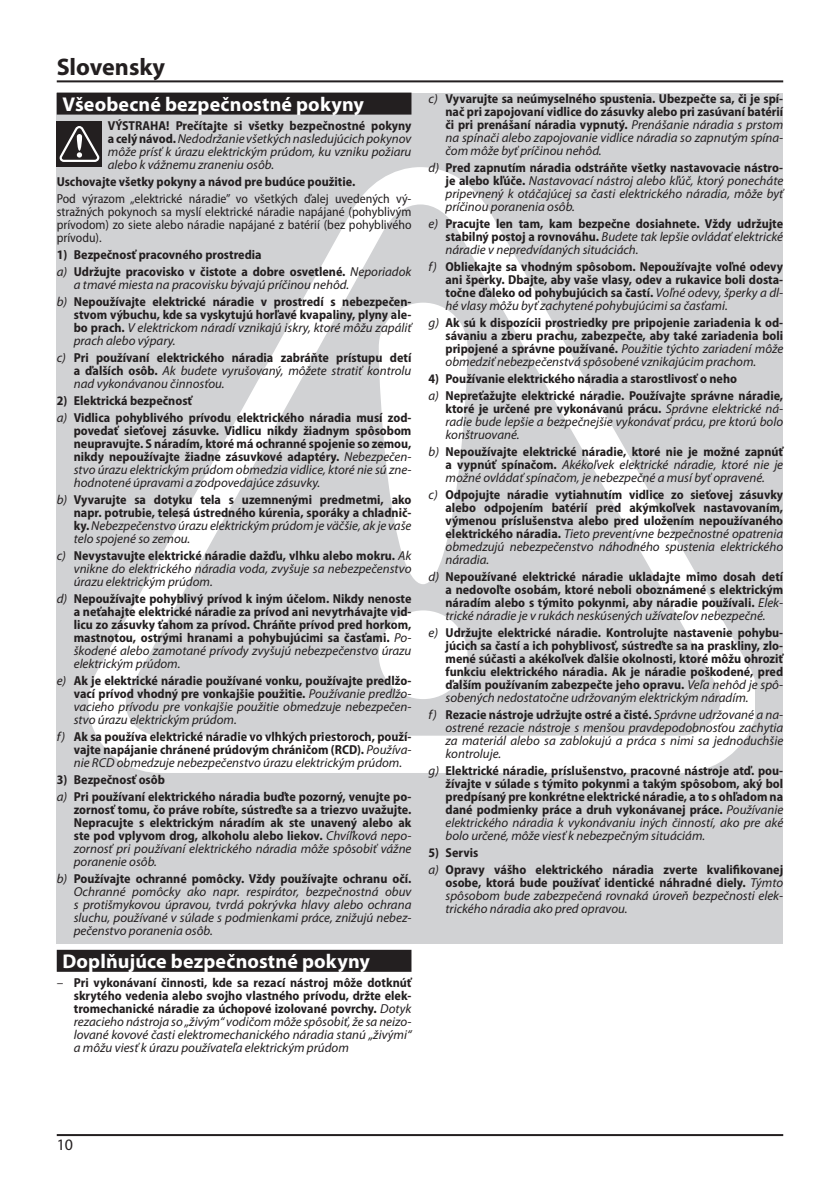
<style>
.page{position:relative;width:840px;height:1191px;background:#fff}
.page>*{position:absolute;margin:0;border:0;box-sizing:border-box;transform-origin:0 0}
.t1{font:700 24px "Myriad Pro";color:#231f20}
.t2{font:700 20px "Myriad Pro";letter-spacing:.01em;color:#fff}
.t3{font:16px "Myriad Pro";color:#231f20}
.t4{font:700 semi-condensed 13px/13px "Myriad Pro";color:#231f20;text-align:justify}
.t5{font:italic 13px/13px "Myriad Pro";color:#231f20;text-align:justify}
.t6{font:semi-condensed 13px/13px "Myriad Pro";color:#231f20;text-align:justify}
.s1{font-weight:700;font-style:normal;font-stretch:semi-condensed}
.s2{font-weight:400;font-style:italic;font-stretch:normal}
</style>
<div class="page">
<hr style="left:57px;top:80px;width:725px;height:2px;background:#231f20">
<hr style="left:57px;top:1134px;width:725px;height:2px;background:#231f20">
<div style="left:57px;top:94px;width:725px;height:849px;background:#d1d2d4"></div>
<svg style="left:88px;top:167px;width:666px;height:606px"></svg>
<div style="left:57px;top:93px;width:354px;height:22px;background:#231f20"></div>
<div style="left:57px;top:121px;width:45px;height:46px;background:#231f20"></div>
<svg style="left:59px;top:126px;width:40px;height:36px"></svg>
<div style="left:57px;top:949px;width:354px;height:22px;background:#231f20"></div>
<h1 class="t1" style="left:57px;top:51px;width:110px">Slovensky</h1>
<h2 class="t2" style="left:62px;top:91px;width:303px">Všeobecné bezpečnostné pokyny</h2>
<p class="t5" style="left:108px;top:119px;width:305px"><span class="s1">VÝSTRAHA! Prečítajte si všetky bezpečnostné pokyny a celý návod.</span> Nedodržanie všetkých nasledujúcich pokynov môže prísť k úrazu elektrickým prúdom, ku vzniku požiaru alebo k vážnemu zraneniu osôb.</p>
<p class="t4" style="left:57px;top:175px;width:300px">Uschovajte všetky pokyny a návod pre budúce použitie.</p>
<p class="t6" style="left:57px;top:192px;width:356px">Pod výrazom „elektrické náradie” vo všetkých ďalej uvedených vý&shy;stražných pokynoch sa myslí elektrické náradie napájané (pohyblivým prívodom) zo siete alebo náradie napájané z batérií (bez pohyblivého prívodu).</p>
<p class="t4" style="left:57px;top:246px;width:356px;line-height:17px">1) Bezpečnosť pracovného prostredia<br><span class="s2">a)</span> Udržujte pracovisko v čistote a dobre osvetlené. <span class="s2">Neporiadok</span></p>
<p class="t4" style="left:57px;top:276px;width:356px;line-height:17px;text-indent:17px"><span class="s2">a tmavé miesta na pracovisku bývajú príčinou nehôd.<br>b)</span> Nepoužívajte elektrické náradie v prostredí s nebezpečen-</p>
<p class="t5" style="left:74px;top:308px;width:339px"><span class="s1">stvom výbuchu, kde sa vyskytujú horľavé kvapaliny, plyny ale&shy;bo prach.</span> V elektrickom náradí vznikajú iskry, ktoré môžu zapáliť prach alebo výpary.</p>
<p class="t5" style="left:74px;top:351px;width:339px;text-indent:-17px">c) <span class="s1">Pri používaní elektrického náradia zabráňte prístupu detí a ďalších osôb.</span> Ak budete vyrušovaný, môžete stratiť kontrolu nad vykonávanou činnosťou.</p>
<p class="t4" style="left:57px;top:392px;width:356px;line-height:17px">2) Elektrická bezpečnosť<br><span class="s2">a)</span> Vidlica pohyblivého prívodu elektrického náradia musí zod-</p>
<p class="t4" style="left:74px;top:424px;width:339px">povedať sieťovej zásuvke. Vidlicu nikdy žiadnym spôsobom neupravujte. S náradím, ktoré má ochranné spojenie so zemou, nikdy nepoužívajte žiadne zásuvkové adaptéry. <span class="s2">Nebezpečen&shy;stvo úrazu elektrickým prúdom obmedzia vidlice, ktoré nie sú zne&shy;hodnotené úpravami a zodpovedajúce zásuvky.</span></p>
<p class="t4" style="left:74px;top:493px;width:339px;text-indent:-17px"><span class="s2">b)</span> Vyvarujte sa dotyku tela s uzemnenými predmetmi, ako napr. potrubie, telesá ústredného kúrenia, sporáky a chladnič&shy;ky. <span class="s2">Nebezpečenstvo úrazu elektrickým prúdom je väčšie, ak je vaše telo spojené so zemou.</span></p>
<p class="t5" style="left:74px;top:549px;width:339px;text-indent:-17px">c) <span class="s1">Nevystavujte elektrické náradie dažďu, vlhku alebo mokru.</span> Ak vnikne do elektrického náradia voda, zvyšuje sa nebezpečenstvo úrazu elektrickým prúdom.</p>
<p class="t4" style="left:74px;top:592px;width:339px;text-indent:-17px"><span class="s2">d)</span> Nepoužívajte pohyblivý prívod k iným účelom. Nikdy nenoste a neťahajte elektrické náradie za prívod ani nevytrhávajte vid&shy;licu zo zásuvky ťahom za prívod. Chráňte prívod pred horkom, mastnotou, ostrými hranami a pohybujúcimi sa časťami. <span class="s2">Po&shy;škodené alebo zamotané prívody zvyšujú nebezpečenstvo úrazu elektrickým prúdom.</span></p>
<p class="t5" style="left:74px;top:674px;width:339px;text-indent:-17px">e) <span class="s1">Ak je elektrické náradie používané vonku, používajte predlžo&shy;vací prívod vhodný pre vonkajšie použitie.</span> Používanie predlžo&shy;vacieho prívodu pre vonkajšie použitie obmedzuje nebezpečen&shy;stvo úrazu elektrickým prúdom.</p>
<p class="t4" style="left:74px;top:730px;width:339px;text-indent:-17px"><span class="s2">f)</span> Ak sa používa elektrické náradie vo vlhkých priestoroch, použí&shy;vajte napájanie chránené prúdovým chráničom (RCD). <span class="s2">Používa&shy;nie RCD obmedzuje nebezpečenstvo úrazu elektrickým prúdom.</span></p>
<p class="t4" style="left:57px;top:771px;width:356px;line-height:17px">3) Bezpečnosť osôb<br><span class="s2">a)</span> Pri používaní elektrického náradia buďte pozorný, venujte po-</p>
<p class="t4" style="left:74px;top:803px;width:339px">zornosť tomu, čo práve robíte, sústreďte sa a triezvo uvažujte.<br>Nepracujte s elektrickým náradím ak ste unavený alebo ak ste pod vplyvom drog, alkoholu alebo liekov. <span class="s2">Chvíľková nepo&shy;zornosť pri používaní elektrického náradia môže spôsobiť vážne poranenie osôb.</span></p>
<p class="t5" style="left:74px;top:871px;width:339px;text-indent:-17px">b) <span class="s1">Používajte ochranné pomôcky. Vždy používajte ochranu očí.<br></span>Ochranné pomôcky ako napr. respirátor, bezpečnostná obuv s protišmykovou úpravou, tvrdá pokrývka hlavy alebo ochrana sluchu, používané v súlade s podmienkami práce, znižujú nebez&shy;pečenstvo poranenia osôb.</p>
<h2 class="t2" style="left:62px;top:948px;width:309px">Doplňujúce bezpečnostné pokyny</h2>
<p class="t5" style="left:74px;top:976px;width:339px;text-indent:-17px">– <span class="s1">Pri vykonávaní činnosti, kde sa rezací nástroj môže dotknúť skrytého vedenia alebo svojho vlastného prívodu, držte elek&shy;tromechanické náradie za úchopové izolované povrchy.</span> Dotyk rezacieho nástroja so „živým“ vodičom môže spôsobiť, že sa neizo&shy;lované kovové časti elektromechanického náradia stanú „živými“ a môžu viesť k úrazu používateľa elektrickým prúdom</p>
<p class="t4" style="left:445px;top:93px;width:339px;text-indent:-17px"><span class="s2">c)</span> Vyvarujte sa neúmyselného spustenia. Ubezpečte sa, či je spí&shy;nač pri zapojovaní vidlice do zásuvky alebo pri zasúvaní batérií či pri prenášaní náradia vypnutý. <span class="s2">Prenášanie náradia s prstom na spínači alebo zapojovanie vidlice náradia so zapnutým spína&shy;čom môže byť príčinou nehôd.</span></p>
<p class="t5" style="left:445px;top:161px;width:339px;text-indent:-17px">d) <span class="s1">Pred zapnutím náradia odstráňte všetky nastavovacie nástro&shy;je alebo kľúče.</span> Nastavovací nástroj alebo kľúč, ktorý ponecháte pripevnený k otáčajúcej sa časti elektrického náradia, môže byť príčinou poranenia osôb.</p>
<p class="t4" style="left:445px;top:218px;width:339px;text-indent:-17px"><span class="s2">e)</span> Pracujte len tam, kam bezpečne dosiahnete. Vždy udržujte stabilný postoj a rovnováhu. <span class="s2">Budete tak lepšie ovládať elektrické náradie v nepredvídaných situáciách.</span></p>
<p class="t4" style="left:445px;top:261px;width:339px;text-indent:-17px"><span class="s2">f)</span> Obliekajte sa vhodným spôsobom. Nepoužívajte voľné odevy ani šperky. Dbajte, aby vaše vlasy, odev a rukavice boli dosta&shy;točne ďaleko od pohybujúcich sa častí. <span class="s2">Voľné odevy, šperky a dl&shy;hé vlasy môžu byť zachytené pohybujúcimi sa časťami.</span></p>
<p class="t4" style="left:445px;top:316px;width:339px;text-indent:-17px"><span class="s2">g)</span> Ak sú k dispozícii prostriedky pre pripojenie zariadenia k od&shy;sávaniu a zberu prachu, zabezpečte, aby také zariadenia boli pripojené a správne používané. <span class="s2">Použitie týchto zariadení môže obmedziť nebezpečenstvá spôsobené vznikajúcim prachom.</span></p>
<p class="t4" style="left:428px;top:370px;width:356px;line-height:17px">4) Používanie elektrického náradia a starostlivosť o neho<br><span class="s2">a)</span> Nepreťažujte elektrické náradie. Používajte správne náradie,</p>
<p class="t5" style="left:445px;top:402px;width:339px"><span class="s1">ktoré je určené pre vykonávanú prácu.</span> Správne elektrické ná&shy;radie bude lepšie a bezpečnejšie vykonávať prácu, pre ktorú bolo konštruované.</p>
<p class="t5" style="left:445px;top:445px;width:339px;text-indent:-17px">b) <span class="s1">Nepoužívajte elektrické náradie, ktoré nie je možné zapnúť a vypnúť spínačom.</span> Akékoľvek elektrické náradie, ktoré nie je možné ovládať spínačom, je nebezpečné a musí byť opravené.</p>
<p class="t4" style="left:445px;top:488px;width:339px;text-indent:-17px"><span class="s2">c)</span> Odpojujte náradie vytiahnutím vidlice zo sieťovej zásuvky alebo odpojením batérií pred akýmkoľvek nastavovaním, výmenou príslušenstva alebo pred uložením nepoužívaného elektrického náradia. <span class="s2">Tieto preventívne bezpečnostné opatrenia obmedzujú nebezpečenstvo náhodného spustenia elektrického náradia.</span></p>
<p class="t4" style="left:445px;top:570px;width:339px;text-indent:-17px"><span class="s2">d)</span> Nepoužívané elektrické náradie ukladajte mimo dosah detí a nedovoľte osobám, ktoré neboli oboznámené s elektrickým náradím alebo s týmito pokynmi, aby náradie používali. <span class="s2">Elek&shy;trické náradie je v rukách neskúsených užívateľov nebezpečné.</span></p>
<p class="t4" style="left:445px;top:626px;width:339px;text-indent:-17px"><span class="s2">e)</span> Udržujte elektrické náradie. Kontrolujte nastavenie pohybu&shy;júcich sa častí a ich pohyblivosť, sústreďte sa na praskliny, zlo&shy;mené súčasti a akékoľvek ďalšie okolnosti, ktoré môžu ohroziť funkciu elektrického náradia. Ak je náradie poškodené, pred ďalším používaním zabezpečte jeho opravu. <span class="s2">Veľa nehôd je spô&shy;sobených nedostatočne udržovaným elektrickým náradím.</span></p>
<p class="t5" style="left:445px;top:708px;width:339px;text-indent:-17px">f) <span class="s1">Rezacie nástroje udržujte ostré a čisté.</span> Správne udržované a na&shy;ostrené rezacie nástroje s menšou pravdepodobnosťou zachytia za materiál alebo sa zablokujú a práca s nimi sa jednoduchšie kontroluje.</p>
<p class="t4" style="left:445px;top:764px;width:339px;text-indent:-17px"><span class="s2">g)</span> Elektrické náradie, príslušenstvo, pracovné nástroje atď. pou&shy;žívajte v súlade s týmito pokynmi a takým spôsobom, aký bol predpísaný pre konkrétne elektrické náradie, a to s ohľadom na dané podmienky práce a druh vykonávanej práce. <span class="s2">Používanie elektrického náradia k vykonávaniu iných činností, ako pre aké bolo určené, môže viesť k nebezpečným situáciám.</span></p>
<p class="t4" style="left:428px;top:844px;width:356px;line-height:17px">5) Servis<br><span class="s2">a)</span> Opravy vášho elektrického náradia zverte kvalifikovanej</p>
<p class="t5" style="left:445px;top:876px;width:339px"><span class="s1">osobe, ktorá bude používať identické náhradné diely.</span> Týmto spôsobom bude zabezpečená rovnaká úroveň bezpečnosti elek&shy;trického náradia ako pred opravou.</p>
<p class="t3" style="left:57px;top:1135px;width:18px">10</p>
</div>
